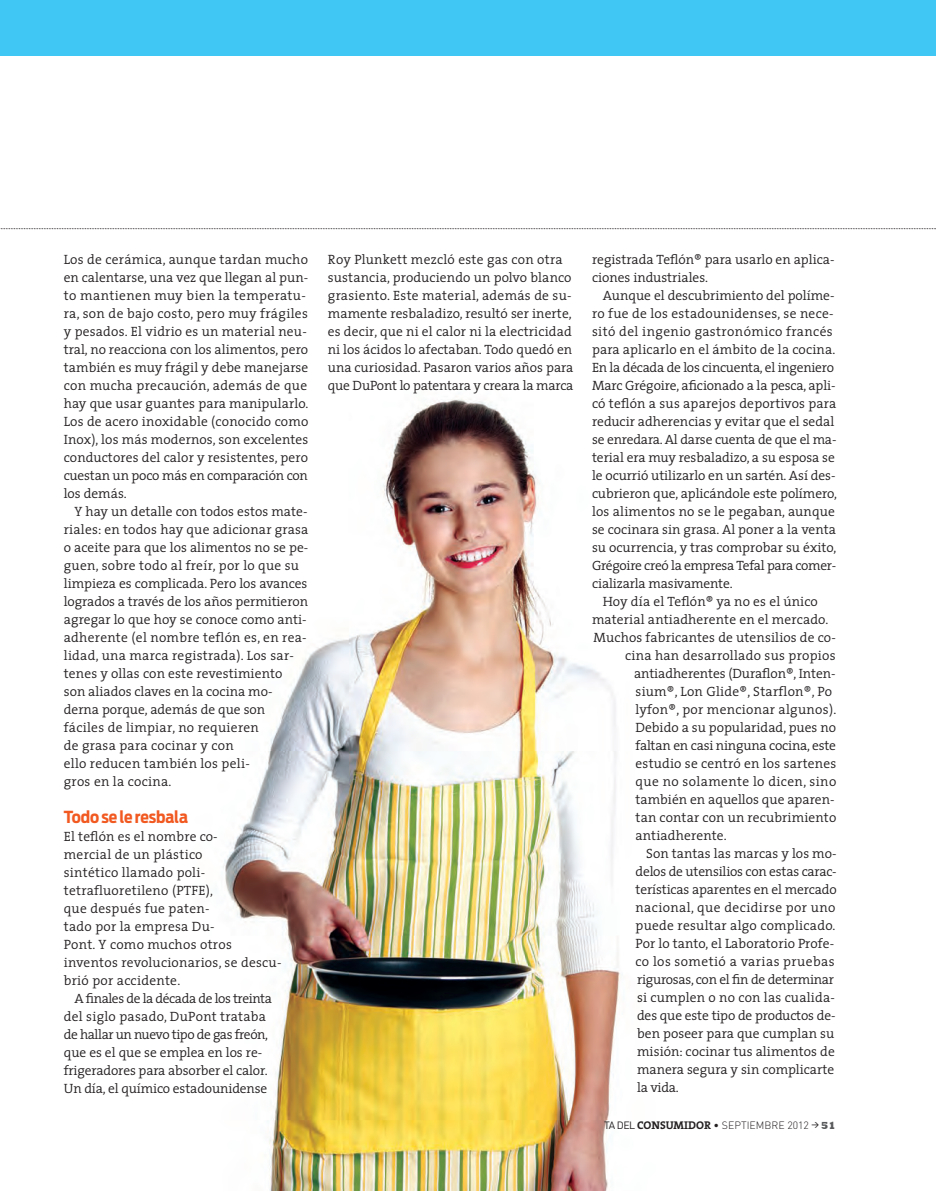
<style>
.page{position:relative;width:936px;height:1191px;background:#fff}
.page>*{position:absolute;margin:0;border:0;box-sizing:border-box;transform-origin:0 0}
.t1{font:700 16.5px "Antenna Cond";letter-spacing:-.005em;color:#f15921}
.t2{font:300 13.5px/18px "The Serif";letter-spacing:.005em;color:#231f20}
.t3{font:300 13.5px "The Serif";letter-spacing:.03em;color:#231f20}
.t4{font:300 13.5px "The Serif";letter-spacing:-.015em;color:#231f20}
.t5{font:300 13.5px "The Serif";letter-spacing:-.02em;color:#231f20}
.t6{font:300 13.5px "The Serif";letter-spacing:.025em;color:#231f20}
.t7{font:300 13.5px "The Serif";letter-spacing:-.03em;color:#231f20}
.t8{font:300 13.5px "The Serif";letter-spacing:-.025em;color:#231f20}
.t9{font:300 10.5px "DIN";color:#231f20}
.s1{font-weight:400}
.s2{font-family:"The Serif";font-weight:700;font-size:11.25px}
.s3{font-weight:500;font-size:7.5px}
.s4{font-family:"Rockwell";font-weight:800;color:#57585a}
</style>
<div class="page">
<img style="left:223px;top:396px;width:397px;height:795px">
<svg style="left:0;top:228px;width:936px;height:1px"></svg>
<div style="left:0;top:0;width:935px;height:55px;background:#40c7f4"></div>
<p class="t2" style="left:64px;top:250px;width:246px">Los de cerámica, aunque tardan mucho</p>
<p class="t2" style="left:64px;top:268px;width:246px">en calentarse, una vez que llegan al pun-</p>
<p class="t3" style="left:64px;top:284px;width:244px">to mantienen muy bien la temperatu-</p>
<p class="t6" style="left:64px;top:302px;width:245px">ra, son de bajo costo, pero muy frágiles</p>
<p class="t2" style="left:64px;top:322px;width:244px">y pesados. El vidrio es un material neu-</p>
<p class="t2" style="left:64px;top:340px;width:246px">tral, no reacciona con los alimentos, pero</p>
<p class="t2" style="left:64px;top:358px;width:246px">también es muy frágil y debe manejarse</p>
<p class="t6" style="left:64px;top:374px;width:245px">con mucha precaución, además de que</p>
<p class="t2" style="left:64px;top:394px;width:246px">hay que usar guantes para manipularlo.</p>
<p class="t2" style="left:64px;top:412px;width:246px">Los de acero inoxidable (conocido como</p>
<p class="t2" style="left:64px;top:430px;width:246px">Inox), los más modernos, son excelentes</p>
<p class="t2" style="left:64px;top:448px;width:246px">conductores del calor y resistentes, pero</p>
<p class="t4" style="left:64px;top:464px;width:246px">cuestan un poco más en comparación con</p>
<p class="t2" style="left:64px;top:484px;width:65px">los demás.</p>
<p class="t2" style="left:74px;top:502px;width:234px">Y hay un detalle con todos estos mate-</p>
<p class="t2" style="left:64px;top:520px;width:246px">riales: en todos hay que adicionar grasa</p>
<p class="t2" style="left:64px;top:538px;width:246px">o aceite para que los alimentos no se pe-</p>
<p class="t2" style="left:64px;top:556px;width:237px">guen, sobre todo al freír, por lo que su</p>
<p class="t2" style="left:64px;top:574px;width:245px">limpieza es complicada. Pero los avances</p>
<p class="t2" style="left:64px;top:592px;width:246px">logrados a través de los años permitieron</p>
<p class="t2" style="left:64px;top:610px;width:244px">agregar lo que hoy se conoce como anti-</p>
<p class="t2" style="left:64px;top:628px;width:244px">adherente (el nombre teflón es, en rea-</p>
<p class="t2" style="left:64px;top:646px;width:231px">lidad, una marca registrada). Los sar-</p>
<p class="t2" style="left:64px;top:664px;width:220px">tenes y ollas con este revestimiento</p>
<p class="t2" style="left:64px;top:682px;width:210px">son aliados claves en la cocina mo-</p>
<p class="t2" style="left:64px;top:700px;width:203px">derna porque, además de que son</p>
<p class="t2" style="left:64px;top:718px;width:197px">fáciles de limpiar, no requieren</p>
<p class="t2" style="left:64px;top:736px;width:171px">de grasa para cocinar y con</p>
<p class="t2" style="left:64px;top:754px;width:187px">ello reducen también los peli-</p>
<p class="t2" style="left:64px;top:772px;width:109px">gros en la cocina.</p>
<p class="t1" style="left:64px;top:806px;width:126px">Todo se le resbala</p>
<p class="t2" style="left:64px;top:826px;width:155px">El teflón es el nombre co-</p>
<p class="t2" style="left:64px;top:844px;width:140px">mercial de un plástico</p>
<p class="t2" style="left:64px;top:862px;width:143px">sintético llamado poli-</p>
<p class="t2" style="left:64px;top:880px;width:151px">tetrafluoretileno (PTFE),</p>
<p class="t2" style="left:64px;top:898px;width:147px">que después fue paten-</p>
<p class="t2" style="left:64px;top:916px;width:152px">tado por la empresa Du-</p>
<p class="t2" style="left:64px;top:934px;width:169px">Pont. Y como muchos otros</p>
<p class="t2" style="left:64px;top:952px;width:219px">inventos revolucionarios, se descu-</p>
<p class="t2" style="left:64px;top:970px;width:118px">brió por accidente.</p>
<p class="t7" style="left:74px;top:986px;width:199px">A finales de la década de los treinta</p>
<p class="t2" style="left:64px;top:1006px;width:204px">del siglo pasado, DuPont trataba</p>
<p class="t7" style="left:64px;top:1022px;width:206px">de hallar un nuevo tipo de gas freón,</p>
<p class="t2" style="left:64px;top:1042px;width:200px">que es el que se emplea en los re-</p>
<p class="t2" style="left:64px;top:1060px;width:205px">frigeradores para absorber el calor.</p>
<p class="t2" style="left:64px;top:1078px;width:205px">Un día, el químico estadounidense</p>
<p class="t2" style="left:328px;top:250px;width:247px">Roy Plunkett mezcló este gas con otra sustancia, produciendo un polvo blanco grasiento. Este material, además de su&shy;mamente resbaladizo, resultó ser inerte, es decir, que ni el calor ni la electricidad ni los ácidos lo afectaban. Todo quedó en una curiosidad. Pasaron varios años para que DuPont lo patentara y creara la marca</p>
<p class="t2" style="left:592px;top:250px;width:244px">registrada Teflón® para usarlo en aplica-</p>
<p class="t2" style="left:592px;top:268px;width:118px">ciones industriales.</p>
<p class="t2" style="left:602px;top:286px;width:233px">Aunque el descubrimiento del políme-</p>
<p class="t2" style="left:592px;top:304px;width:243px">ro fue de los estadounidenses, se nece-</p>
<p class="t3" style="left:592px;top:320px;width:242px">sitó del ingenio gastronómico francés</p>
<p class="t2" style="left:592px;top:340px;width:245px">para aplicarlo en el ámbito de la cocina.</p>
<p class="t5" style="left:592px;top:356px;width:243px">En la década de los cincuenta, el ingeniero</p>
<p class="t2" style="left:592px;top:376px;width:245px">Marc Grégoire, aficionado a la pesca, apli-</p>
<p class="t2" style="left:592px;top:394px;width:246px">có teflón a sus aparejos deportivos para</p>
<p class="t2" style="left:592px;top:412px;width:244px">reducir adherencias y evitar que el sedal</p>
<p class="t4" style="left:592px;top:428px;width:246px">se enredara. Al darse cuenta de que el ma-</p>
<p class="t2" style="left:592px;top:448px;width:244px">terial era muy resbaladizo, a su esposa se</p>
<p class="t2" style="left:592px;top:466px;width:245px">le ocurrió utilizarlo en un sartén. Así des-</p>
<p class="t2" style="left:592px;top:484px;width:246px">cubrieron que, aplicándole este polímero,</p>
<p class="t2" style="left:592px;top:502px;width:244px">los alimentos no se le pegaban, aunque</p>
<p class="t2" style="left:592px;top:520px;width:245px">se cocinara sin grasa. Al poner a la venta</p>
<p class="t2" style="left:592px;top:538px;width:246px">su ocurrencia, y tras comprobar su éxito,</p>
<p class="t8" style="left:592px;top:554px;width:245px">Grégoire creó la empresa Tefal para comer-</p>
<p class="t2" style="left:592px;top:574px;width:142px">cializarla masivamente.</p>
<p class="t2" style="left:602px;top:592px;width:217px">Hoy día el Teflón® ya no es el único</p>
<p class="t2" style="left:592px;top:610px;width:238px">material antiadherente en el mercado.</p>
<p class="t2" style="left:593px;top:628px;width:244px">Muchos fabricantes de utensilios de co-</p>
<p class="t2" style="left:625px;top:646px;width:212px">cina han desarrollado sus propios</p>
<p class="t2" style="left:634px;top:664px;width:203px">antiadherentes (Duraflon®, Inten-</p>
<p class="t2" style="left:635px;top:682px;width:198px">sium®, Lon Glide®, Starflon®, Po</p>
<p class="t2" style="left:635px;top:700px;width:202px">lyfon®, por mencionar algunos).</p>
<p class="t2" style="left:635px;top:718px;width:202px">Debido a su popularidad, pues no</p>
<p class="t4" style="left:635px;top:734px;width:202px">faltan en casi ninguna cocina, este</p>
<p class="t2" style="left:635px;top:754px;width:202px">estudio se centró en los sartenes</p>
<p class="t3" style="left:635px;top:770px;width:202px">que no solamente lo dicen, sino</p>
<p class="t2" style="left:635px;top:790px;width:200px">también en aquellos que aparen-</p>
<p class="t2" style="left:635px;top:808px;width:202px">tan contar con un recubrimiento</p>
<p class="t2" style="left:635px;top:826px;width:93px">antiadherente.</p>
<p class="t2" style="left:646px;top:844px;width:192px">Son tantas las marcas y los mo-</p>
<p class="t4" style="left:635px;top:860px;width:202px">delos de utensilios con estas carac-</p>
<p class="t2" style="left:635px;top:880px;width:203px">terísticas aparentes en el mercado</p>
<p class="t3" style="left:635px;top:896px;width:201px">nacional, que decidirse por uno</p>
<p class="t2" style="left:635px;top:916px;width:201px">puede resultar algo complicado.</p>
<p class="t2" style="left:635px;top:934px;width:200px">Por lo tanto, el Laboratorio Profe-</p>
<p class="t3" style="left:635px;top:950px;width:200px">co los sometió a varias pruebas</p>
<p class="t5" style="left:637px;top:968px;width:198px">rigurosas, con el fin de determinar</p>
<p class="t2" style="left:637px;top:988px;width:199px">si cumplen o no con las cualida-</p>
<p class="t2" style="left:637px;top:1006px;width:200px">des que este tipo de productos de-</p>
<p class="t2" style="left:637px;top:1024px;width:199px">ben poseer para que cumplan su</p>
<p class="t2" style="left:637px;top:1042px;width:199px">misión: cocinar tus alimentos de</p>
<p class="t2" style="left:637px;top:1060px;width:199px">manera segura y sin complicarte</p>
<p class="t2" style="left:637px;top:1078px;width:43px">la vida.</p>
<p class="t9" style="left:604px;top:1118px;width:233px"><span class="s1">TA DEL</span> <span class="s2">CONSUMIDOR</span> • SEPTIEMBRE 2012 <span class="s3">&gt;</span> <span class="s4">51</span></p>
</div>
